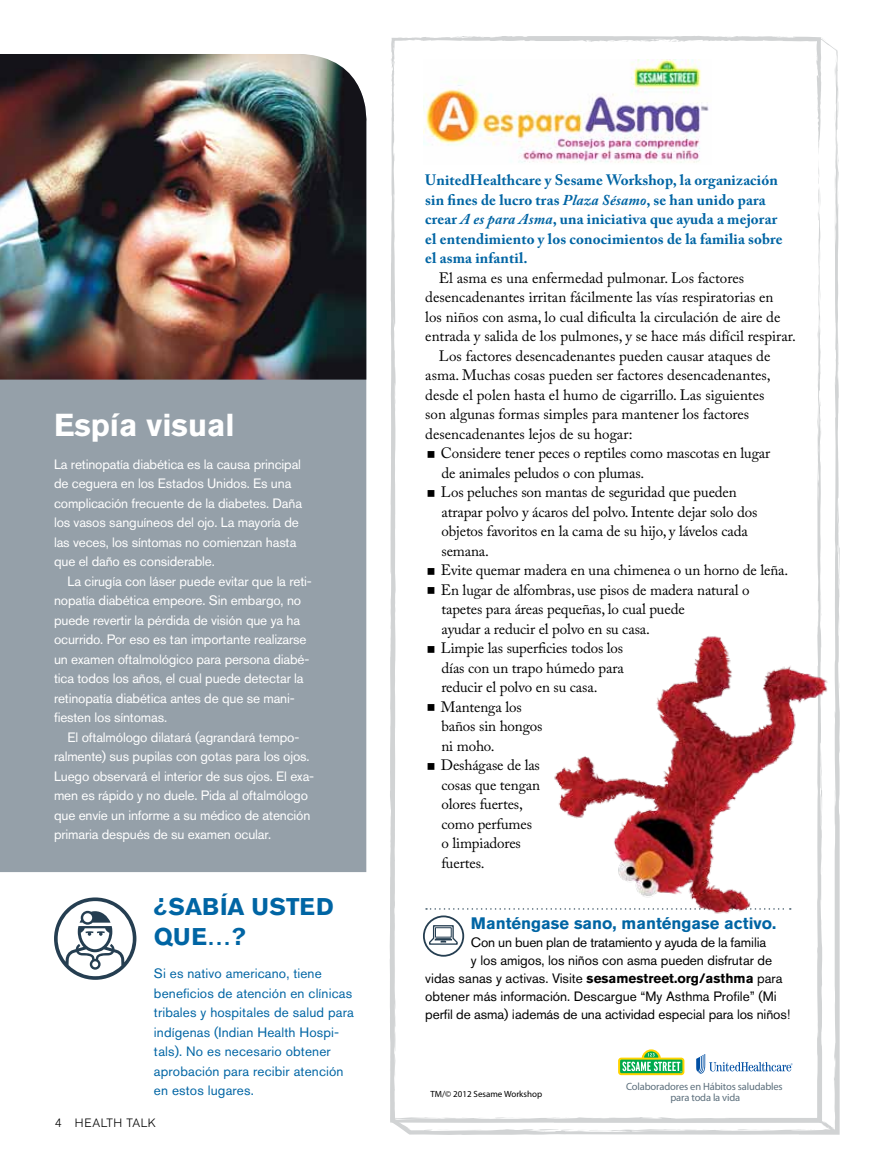
<style>
.page{position:relative;width:878px;height:1161px;background:#fff}
.page>*{position:absolute;margin:0;border:0;box-sizing:border-box;transform-origin:0 0}
.t1{font:700 31.5px "Akzidenz Grotesk BE";color:#fff}
.t2{font:700 24px/30px "Akzidenz Grotesk BE";letter-spacing:.03em;color:#0065a4}
.t3{font:700 16.5px "Akzidenz Grotesk BE";color:#0065a4}
.t4{font:15px "Adobe Caslon Pro";letter-spacing:-.01em;color:#000}
.t5{font:700 15px/19.5px "Adobe Caslon Pro";letter-spacing:.01em;color:#0065a4}
.t6{font:13.5px/19.5px "Akzidenz Grotesk BE";letter-spacing:-.01em;color:#fff}
.t7{font:13.5px "Akzidenz Grotesk BE";letter-spacing:-.005em;color:#000}
.t8{font:13.5px/19.5px "Akzidenz Grotesk BE";letter-spacing:.01em;color:#0065a4}
.t9{font:300 12px "Akzidenz Grotesk BE";letter-spacing:.05em;color:#000}
.t10{font:10.5px/10.8px "Interstate";letter-spacing:-.015em;color:#5c6f7c;text-align:center}
.t11{font:9px "Myriad Pro";color:#000}
.s1{font-style:italic}
.s2{font-weight:700}
</style>
<div class="page">
<svg style="left:398px;top:36px;width:423px;height:2px"></svg>
<svg style="left:478px;top:36px;width:6px;height:2px"></svg>
<svg style="left:390px;top:38px;width:450px;height:1097px"></svg>
<svg style="left:644px;top:36px;width:94px;height:6px"></svg>
<svg style="left:813px;top:38px;width:13px;height:3px"></svg>
<svg style="left:834px;top:57px;width:4px;height:64px"></svg>
<svg style="left:834px;top:137px;width:5px;height:65px"></svg>
<svg style="left:835px;top:336px;width:4px;height:45px"></svg>
<svg style="left:838px;top:613px;width:2px;height:22px"></svg>
<svg style="left:719px;top:1129px;width:54px;height:2px"></svg>
<svg style="left:657px;top:1129px;width:13px;height:1px"></svg>
<svg style="left:537px;top:1129px;width:81px;height:4px"></svg>
<svg style="left:466px;top:1130px;width:24px;height:1px"></svg>
<svg style="left:437px;top:1130px;width:13px;height:1px"></svg>
<svg style="left:390px;top:1031px;width:6px;height:77px"></svg>
<svg style="left:390px;top:809px;width:1px;height:40px"></svg>
<svg style="left:393px;top:282px;width:1px;height:12px"></svg>
<svg style="left:794px;top:1120px;width:42px;height:13px"></svg>
<img style="left:423px;top:60px;width:288px;height:105px">
<svg style="left:426px;top:908px;width:121px;height:2px"></svg>
<svg style="left:423px;top:916px;width:41px;height:41px"></svg>
<img style="left:547px;top:617px;width:282px;height:306px">
<div style="left:0;top:380px;width:366px;height:492px;background:#95a0a9"></div>
<img style="left:0;top:54px;width:367px;height:326px">
<svg style="left:54px;top:897px;width:82px;height:83px"></svg>
<svg style="left:696px;top:1054px;width:96px;height:20px"></svg>
<svg style="left:618px;top:1049px;width:66px;height:26px"></svg>
<svg style="left:428px;top:451px;width:6px;height:6px"></svg>
<svg style="left:428px;top:490px;width:6px;height:6px"></svg>
<svg style="left:428px;top:568px;width:6px;height:6px"></svg>
<svg style="left:428px;top:587px;width:6px;height:7px"></svg>
<svg style="left:428px;top:646px;width:6px;height:6px"></svg>
<svg style="left:428px;top:704px;width:6px;height:7px"></svg>
<svg style="left:428px;top:763px;width:6px;height:6px"></svg>
<h1 class="t1" style="left:54px;top:406px;width:182px">Espía visual</h1>
<p class="t6" style="left:54px;top:454px;width:250px">La retinopatía diabética es la causa principal de ceguera en los Estados Unidos. Es una complicación frecuente de la diabetes. Daña los vasos sanguíneos del ojo. La mayoría de las veces, los síntomas no comienzan hasta que el daño es considerable.</p>
<p class="t6" style="left:54px;top:571px;width:259px;text-indent:14px">La cirugía con láser puede evitar que la reti&shy;nopatía diabética empeore. Sin embargo, no puede revertir la pérdida de visión que ya ha ocurrido. Por eso es tan importante realizarse un examen oftalmológico para persona diabé&shy;tica todos los años, el cual puede detectar la retinopatía diabética antes de que se mani&shy;fiesten los síntomas.</p>
<p class="t6" style="left:54px;top:727px;width:262px;text-indent:14px">El oftalmólogo dilatará (agrandará tempo&shy;ralmente) sus pupilas con gotas para los ojos.<br>Luego observará el interior de sus ojos. El exa&shy;men es rápido y no duele. Pida al oftalmólogo que envíe un informe a su médico de atención primaria después de su examen ocular.</p>
<h2 class="t2" style="left:154px;top:892px;width:178px">¿Sabía usted que…?</h2>
<p class="t8" style="left:154px;top:964px;width:201px">Si es nativo americano, tiene beneficios de atención en clínicas tribales y hospitales de salud para indígenas (Indian Health Hospi&shy;tals). No es necesario obtener aprobación para recibir atención en estos lugares.</p>
<p class="t9" style="left:55px;top:1116px;width:103px">4 HEALTH TALK</p>
<p class="t5" style="left:425px;top:171px;width:359px">UnitedHealthcare y Sesame Workshop, la organización sin fines de lucro tras <span class="s1">Plaza Sésamo</span>, se han unido para crear <span class="s1">A es para Asma</span>, una iniciativa que ayuda a mejorar el entendimiento y los conocimientos de la familia sobre el asma infantil.</p>
<p class="t4" style="left:439px;top:269px;width:307px">El asma es una enfermedad pulmonar. Los factores</p>
<p class="t4" style="left:425px;top:288px;width:350px">desencadenantes irritan fácilmente las vías respiratorias en</p>
<p class="t4" style="left:425px;top:308px;width:357px">los niños con asma, lo cual dificulta la circulación de aire de</p>
<p class="t4" style="left:425px;top:327px;width:372px">entrada y salida de los pulmones, y se hace más difícil respirar.</p>
<p class="t4" style="left:439px;top:347px;width:333px">Los factores desencadenantes pueden causar ataques de</p>
<p class="t4" style="left:425px;top:366px;width:347px">asma. Muchas cosas pueden ser factores desencadenantes,</p>
<p class="t4" style="left:425px;top:386px;width:341px">desde el polen hasta el humo de cigarrillo. Las siguientes</p>
<p class="t4" style="left:425px;top:405px;width:325px">son algunas formas simples para mantener los factores</p>
<p class="t4" style="left:425px;top:425px;width:209px">desencadenantes lejos de su hogar:</p>
<p class="t4" style="left:441px;top:444px;width:331px">Considere tener peces o reptiles como mascotas en lugar</p>
<p class="t4" style="left:441px;top:464px;width:204px">de animales peludos o con plumas.</p>
<p class="t4" style="left:441px;top:483px;width:297px">Los peluches son mantas de seguridad que pueden</p>
<p class="t4" style="left:441px;top:503px;width:317px">atrapar polvo y ácaros del polvo. Intente dejar solo dos</p>
<p class="t4" style="left:441px;top:522px;width:308px">objetos favoritos en la cama de su hijo, y lávelos cada</p>
<p class="t4" style="left:441px;top:542px;width:49px">semana.</p>
<p class="t4" style="left:441px;top:561px;width:349px">Evite quemar madera en una chimenea o un horno de leña.</p>
<p class="t4" style="left:441px;top:581px;width:310px">En lugar de alfombras, use pisos de madera natural o</p>
<p class="t4" style="left:441px;top:600px;width:245px">tapetes para áreas pequeñas, lo cual puede</p>
<p class="t4" style="left:441px;top:620px;width:210px">ayudar a reducir el polvo en su casa.</p>
<p class="t4" style="left:441px;top:639px;width:184px">Limpie las superficies todos los</p>
<p class="t4" style="left:441px;top:659px;width:184px">días con un trapo húmedo para</p>
<p class="t4" style="left:441px;top:678px;width:157px">reducir el polvo en su casa.</p>
<p class="t4" style="left:441px;top:698px;width:82px">Mantenga los</p>
<p class="t4" style="left:441px;top:717px;width:102px">baños sin hongos</p>
<p class="t4" style="left:441px;top:737px;width:55px">ni moho.</p>
<p class="t4" style="left:441px;top:756px;width:100px">Deshágase de las</p>
<p class="t4" style="left:441px;top:776px;width:100px">cosas que tengan</p>
<p class="t4" style="left:441px;top:795px;width:83px">olores fuertes,</p>
<p class="t4" style="left:441px;top:815px;width:92px">como perfumes</p>
<p class="t4" style="left:441px;top:834px;width:81px">o limpiadores</p>
<p class="t4" style="left:441px;top:854px;width:45px">fuertes.</p>
<p class="t3" style="left:471px;top:914px;width:307px">Manténgase sano, manténgase activo.</p>
<p class="t7" style="left:471px;top:935px;width:297px">Con un buen plan de tratamiento y ayuda de la familia</p>
<p class="t7" style="left:471px;top:953px;width:303px">y los amigos, los niños con asma pueden disfrutar de</p>
<p class="t7" style="left:425px;top:971px;width:359px">vidas sanas y activas. Visite <span class="s2">sesamestreet.org/asthma</span> para</p>
<p class="t7" style="left:425px;top:989px;width:353px">obtener más información. Descargue “My Asthma Profile” (Mi</p>
<p class="t7" style="left:425px;top:1007px;width:367px">perfil de asma) ¡además de una actividad especial para los niños!</p>
<p class="t11" style="left:430px;top:1088px;width:113px">TM/© 2012 Sesame Workshop</p>
<p class="t10" style="left:626px;top:1081px;width:158px">Colaboradores en Hábitos saludables para toda la vida</p>
</div>
